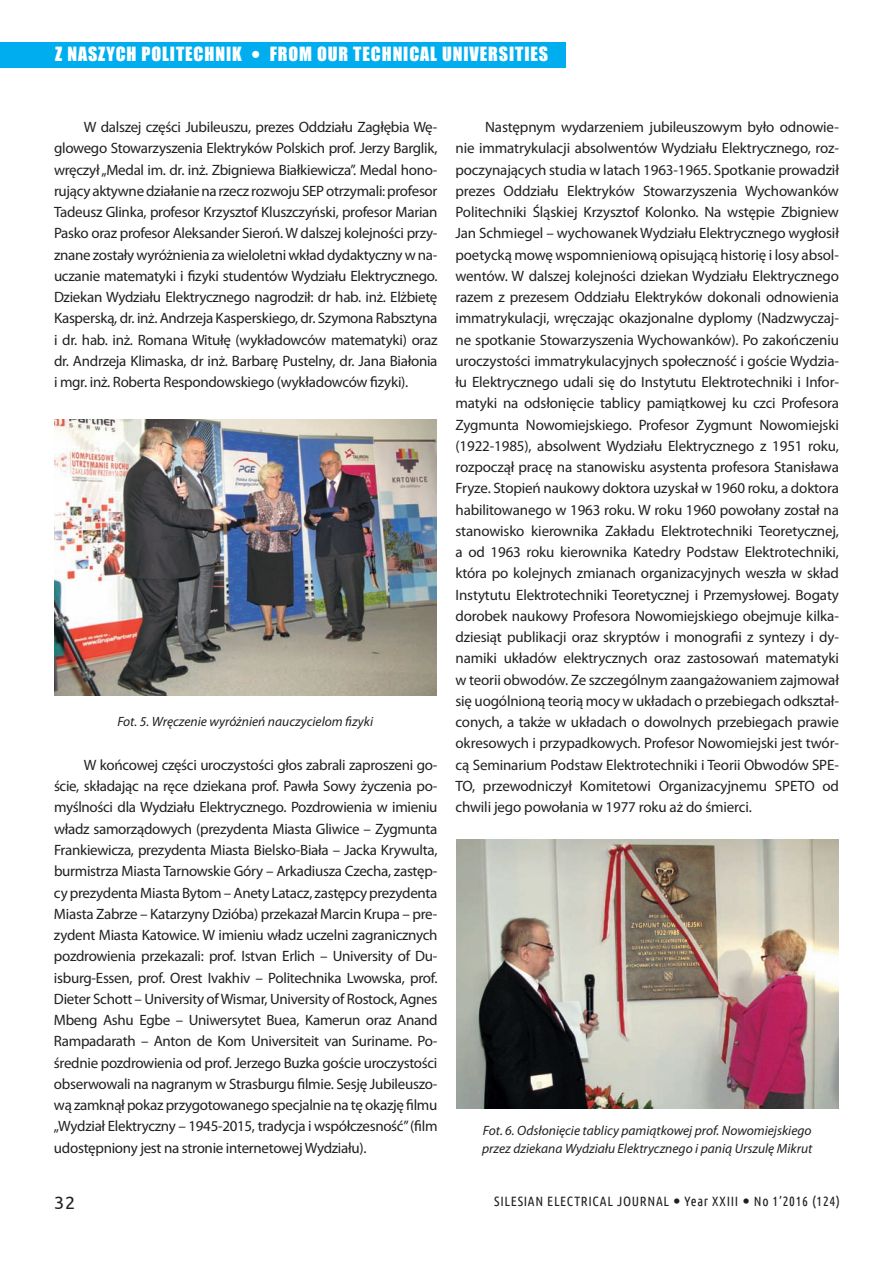
<style>
.page{position:relative;width:893px;height:1263px;background:#fff}
.page>*{position:absolute;margin:0;border:0;box-sizing:border-box;transform-origin:0 0}
.t1{font:18px "Impact";letter-spacing:.05em;color:#fff}
.t2{font:18px "Ubuntu";color:#231f20}
.t3{font:15px/21.3px "Myriad Pro";letter-spacing:-.02em;color:#231f20;text-align:justify}
.t4{font:italic 13.5px/18px "Myriad Pro";color:#231f20}
.t5{font:13.5px "Ubuntu Condensed";letter-spacing:.05em;color:#231f20}
</style>
<div class="page">
<div style="left:0;top:42px;width:566px;height:26px;background:#00aeef"></div>
<img style="left:54px;top:420px;width:383px;height:275px">
<img style="left:456px;top:839px;width:383px;height:270px">
<p class="t1" style="left:55px;top:40px;width:350px">Z NASZYCH POLITECHNIK POWER ENGINEERING</p>
<p class="t1" style="left:270px;top:40px;width:280px">FROM OUR TECHNICAL UNIVERSITIES</p>
<p class="t1" style="left:54px;top:41px;width:163px">ELEKTROENERGE YKA</p>
<p class="t3" style="left:54px;top:116px;width:385px;text-indent:30px">W dalszej części Jubileuszu, prezes Oddziału Zagłębia Wę&shy;glowego Stowarzyszenia Elektryków Polskich prof. Jerzy Barglik, wręczył „Medal im. dr. inż. Zbigniewa Białkiewicza”. Medal hono&shy;rujący aktywne działanie na rzecz rozwoju SEP otrzymali: profesor Tadeusz Glinka, profesor Krzysztof Kluszczyński, profesor Marian Pasko oraz profesor Aleksander Sieroń. W dalszej kolejności przy&shy;znane zostały wyróżnienia za wieloletni wkład dydaktyczny w na&shy;uczanie matematyki i fizyki studentów Wydziału Elektrycznego.<br>Dziekan Wydziału Elektrycznego nagrodził: dr hab. inż. Elżbietę Kasperską, dr. inż. Andrzeja Kasperskiego, dr. Szymona Rabsztyna i dr. hab. inż. Romana Witułę (wykładowców matematyki) oraz dr. Andrzeja Klimaska, dr inż. Barbarę Pustelny, dr. Jana Białonia i mgr. inż. Roberta Respondowskiego (wykładowców fizyki).</p>
<p class="t3" style="left:455px;top:116px;width:385px;text-indent:30px">Następnym wydarzeniem jubileuszowym było odnowie&shy;nie immatrykulacji absolwentów Wydziału Elektrycznego, roz&shy;poczynających studia w latach 1963-1965. Spotkanie prowadził prezes Oddziału Elektryków Stowarzyszenia Wychowanków Politechniki Śląskiej Krzysztof Kolonko. Na wstępie Zbigniew Jan Schmiegel – wychowanek Wydziału Elektrycznego wygłosił poetycką mowę wspomnieniową opisującą historię i losy absol&shy;wentów. W dalszej kolejności dziekan Wydziału Elektrycznego razem z prezesem Oddziału Elektryków dokonali odnowienia immatrykulacji, wręczając okazjonalne dyplomy (Nadzwyczaj&shy;ne spotkanie Stowarzyszenia Wychowanków). Po zakończeniu uroczystości immatrykulacyjnych społeczność i goście Wydzia&shy;łu Elektrycznego udali się do Instytutu Elektrotechniki i Infor&shy;matyki na odsłonięcie tablicy pamiątkowej ku czci Profesora Zygmunta Nowomiejskiego. Profesor Zygmunt Nowomiejski (1922-1985), absolwent Wydziału Elektrycznego z 1951 roku, rozpoczął pracę na stanowisku asystenta profesora Stanisława Fryze. Stopień naukowy doktora uzyskał w 1960 roku, a doktora habilitowanego w 1963 roku. W roku 1960 powołany został na stanowisko kierownika Zakładu Elektrotechniki Teoretycznej, a od 1963 roku kierownika Katedry Podstaw Elektrotechniki, która po kolejnych zmianach organizacyjnych weszła w skład Instytutu Elektrotechniki Teoretycznej i Przemysłowej. Bogaty dorobek naukowy Profesora Nowomiejskiego obejmuje kilka&shy;dziesiąt publikacji oraz skryptów i monografii z syntezy i dy&shy;namiki układów elektrycznych oraz zastosowań matematyki w teorii obwodów. Ze szczególnym zaangażowaniem zajmował się uogólnioną teorią mocy w układach o przebiegach odkształ&shy;conych, a także w układach o dowolnych przebiegach prawie okresowych i przypadkowych. Profesor Nowomiejski jest twór&shy;cą Seminarium Podstaw Elektrotechniki i Teorii Obwodów SPE-TO, przewodniczył Komitetowi Organizacyjnemu SPETO od chwili jego powołania w 1977 roku aż do śmierci.</p>
<p class="t4" style="left:117px;top:712px;width:257px">Fot. 5. Wręczenie wyróżnień nauczycielom fizyki</p>
<p class="t3" style="left:54px;top:754px;width:385px;text-indent:30px">W końcowej części uroczystości głos zabrali zaproszeni go&shy;ście, składając na ręce dziekana prof. Pawła Sowy życzenia po&shy;myślności dla Wydziału Elektrycznego. Pozdrowienia w imieniu władz samorządowych (prezydenta Miasta Gliwice – Zygmunta Frankiewicza, prezydenta Miasta Bielsko-Biała – Jacka Krywulta, burmistrza Miasta Tarnowskie Góry – Arkadiusza Czecha, zastęp&shy;cy prezydenta Miasta Bytom – Anety Latacz, zastępcy prezydenta Miasta Zabrze – Katarzyny Dzióba) przekazał Marcin Krupa – pre&shy;zydent Miasta Katowice. W imieniu władz uczelni zagranicznych pozdrowienia przekazali: prof. Istvan Erlich – University of Du&shy;isburg-Essen, prof. Orest Ivakhiv – Politechnika Lwowska, prof.<br>Dieter Schott – University of Wismar, University of Rostock, Agnes Mbeng Ashu Egbe – Uniwersytet Buea, Kamerun oraz Anand Rampadarath – Anton de Kom Universiteit van Suriname. Po&shy;średnie pozdrowienia od prof. Jerzego Buzka goście uroczystości obserwowali na nagranym w Strasburgu filmie. Sesję Jubileuszo&shy;wą zamknął pokaz przygotowanego specjalnie na tę okazję filmu „Wydział Elektryczny – 1945-2015, tradycja i współczesność” (film udostępniony jest na stronie internetowej Wydziału).</p>
<p class="t4" style="left:482px;top:1121px;width:332px">Fot. 6. Odsłonięcie tablicy pamiątkowej prof. Nowomiejskiego przez dziekana Wydziału Elektrycznego i panią Urszulę Mikrut</p>
<p class="t2" style="left:54px;top:1192px;width:23px">32</p>
<p class="t5" style="left:494px;top:1192px;width:347px">SILESIAN ELECTRICAL JOURNAL Year XXIII No 1’2016 (124)</p>
</div>
